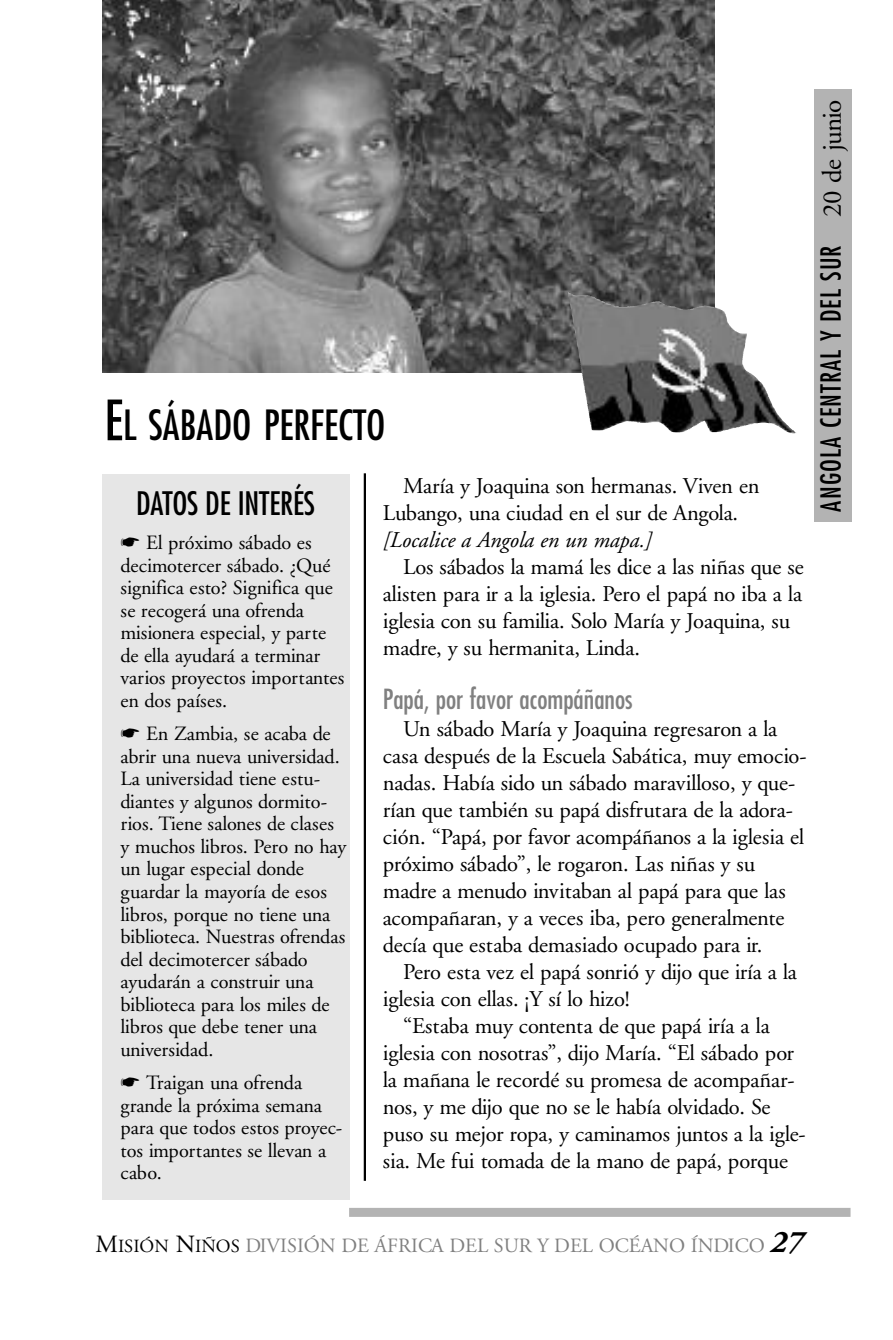
<style>
.page{position:relative;width:893px;height:1340px;background:#fff}
.page>*{position:absolute;margin:0;border:0;box-sizing:border-box;transform-origin:0 0}
.t1{font:condensed 40.5px "Futura";color:#000}
.t2{font:condensed 31.5px "Futura";letter-spacing:-.005em;color:#000}
.t3{font:condensed 27px "Futura";letter-spacing:.04em;color:#000}
.t4{font:condensed 27px "Futura";color:#808080}
.t5{font:22.5px/27px "Adobe Garamond";letter-spacing:-.01em;color:#000}
.t6{font:italic 22.5px "Adobe Garamond";letter-spacing:-.005em;color:#000}
.t7{font:20.25px/22.5px "Adobe Garamond";letter-spacing:-.005em;color:#000}
.t8{font:20.25px "Adobe Garamond";color:#808080}
.s1{font-size:54px}
.s2{font-family:"Adobe Garamond";font-stretch:normal}
.s3{font-size:24.75px;color:#000}
.s4{font-size:18.45px;color:#000}
.s5{font-weight:700;font-style:italic;font-size:31.5px;color:#000}
</style>
<div class="page">
<div style="left:102px;top:474px;width:247px;height:725px;background:#e6e6e6"></div>
<div style="left:349px;top:1207px;width:501px;height:9px;background:#b3b3b3"></div>
<img style="left:102px;top:0;width:612px;height:373px">
<hr style="left:364px;top:473px;width:2px;height:707px;background:#000">
<img style="left:567px;top:291px;width:229px;height:143px">
<div style="left:815px;top:89px;width:37px;height:433px;background:#b3b3b3"></div>
<h1 class="t1" style="left:104px;top:406px;width:283px"><span class="s1">E</span>L SÁBADO PERFECTO</h1>
<h2 class="t2" style="left:136px;top:489px;width:181px">DATOS DE INTERÉS</h2>
<p class="t7" style="left:120px;top:533px;width:225px">☛ El próximo sábado es decimotercer sábado. ¿Qué significa esto? Significa que se recogerá una ofrenda misionera especial, y parte de ella ayudará a terminar varios proyectos importantes en dos países.</p>
<p class="t7" style="left:120px;top:724px;width:227px">☛ En Zambia, se acaba de abrir una nueva universidad.<br>La universidad tiene estu&shy;diantes y algunos dormito&shy;rios. Tiene salones de clases y muchos libros. Pero no hay un lugar especial donde guardar la mayoría de esos libros, porque no tiene una biblioteca. Nuestras ofrendas del decimotercer sábado ayudarán a construir una biblioteca para los miles de libros que debe tener una universidad.</p>
<p class="t7" style="left:120px;top:1073px;width:223px">☛ Traigan una ofrenda grande la próxima semana para que todos estos proyec&shy;tos importantes se llevan a cabo.</p>
<p class="t5" style="left:383px;top:474px;width:378px;text-indent:20px">María y Joaquina son hermanas. Viven en<br>Lubango, una ciudad en el sur de Angola.</p>
<p class="t6" style="left:383px;top:530px;width:271px">[Localice a Angola en un mapa.]</p>
<p class="t5" style="left:383px;top:555px;width:422px;text-indent:20px">Los sábados la mamá les dice a las niñas que se alisten para ir a la iglesia. Pero el papá no iba a la iglesia con su familia. Solo María y Joaquina, su madre, y su hermanita, Linda.</p>
<p class="t4" style="left:383px;top:686px;width:251px">Papá, por favor acompáñanos</p>
<p class="t5" style="left:383px;top:717px;width:425px;text-indent:20px">Un sábado María y Joaquina regresaron a la casa después de la Escuela Sabática, muy emocio&shy;nadas. Había sido un sábado maravilloso, y que&shy;rían que también su papá disfrutara de la adora&shy;ción. “Papá, por favor acompáñanos a la iglesia el próximo sábado”, le rogaron. Las niñas y su madre a menudo invitaban al papá para que las acompañaran, y a veces iba, pero generalmente decía que estaba demasiado ocupado para ir.</p>
<p class="t5" style="left:383px;top:960px;width:416px;text-indent:20px">Pero esta vez el papá sonrió y dijo que iría a la iglesia con ellas. ¡Y sí lo hizo!</p>
<p class="t5" style="left:383px;top:1014px;width:424px;text-indent:20px">“Estaba muy contenta de que papá iría a la iglesia con nosotras”, dijo María. “El sábado por la mañana le recordé su promesa de acompañar&shy;nos, y me dijo que no se le había olvidado. Se puso su mejor ropa, y caminamos juntos a la igle&shy;sia. Me fui tomada de la mano de papá, porque</p>
<p class="t3" style="left:818px;top:511px;width:413px;rotate:-90deg">ANGOLA CENTRAL Y DEL SUR <span class="s2">20 de junio</span></p>
<p class="t8" style="left:95px;top:1237px;width:709px"><span class="s3">M</span><span class="s4">ISIÓN</span> <span class="s3">N</span><span class="s4">IÑOS</span> DIVISIÓN DE ÁFRICA DEL SUR Y DEL OCÉANO ÍNDICO <span class="s5">27</span></p>
</div>
